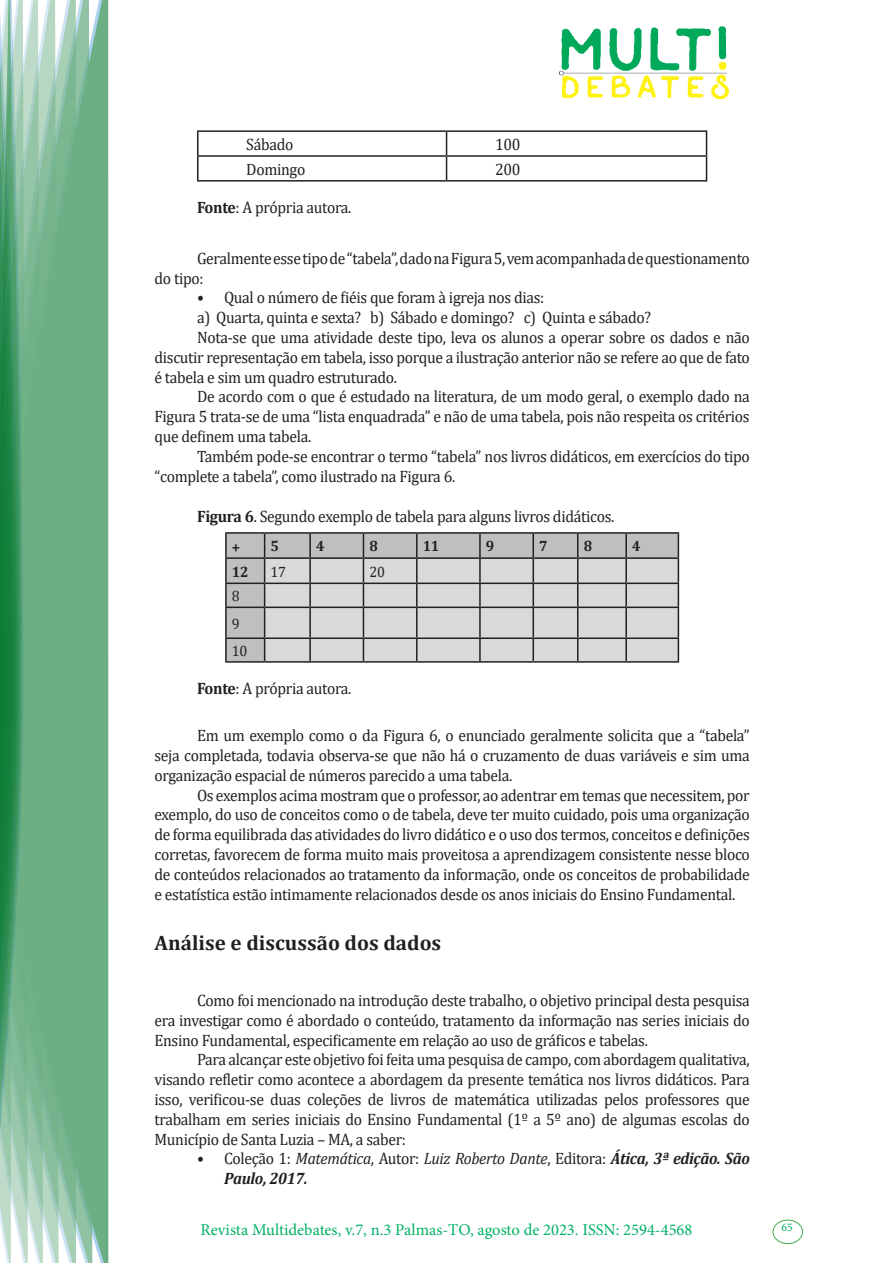
<style>
.page{position:relative;width:893px;height:1263px;background:#fff}
.page>*{position:absolute;margin:0;border:0;box-sizing:border-box;transform-origin:0 0}
.Titulo_2{font:700 21px "Cambria";color:#231f20}
.texto{font:16.5px/19.8px "Cambria";letter-spacing:-.02em;color:#231f20;text-align:justify;scale:.95 1}
.t1{font:italic 700 16.5px/19.8px "Cambria";letter-spacing:-.02em;color:#231f20;scale:.95 1}
.t2{font:16.5px "Minion Pro";color:#00b064}
.texto-2{font:700 15px "Cambria";color:#231f20;scale:.95 1}
.texto-3{font:15px "Cambria";color:#231f20;scale:.95 1}
.t3{font:11.7px "Minion Pro";color:#00b064}
.s1{font-weight:700}
.s2{font-weight:400;font-style:normal}
.s3{font-weight:400}
</style>
<div class="page">
<img style="left:559px;top:26px;width:169px;height:72px">
<div style="left:95px;top:0;width:14px;height:1263px;background:#6caf84"></div>
<svg style="left:79px;top:0;width:16px;height:1263px;background:#71b289"></svg>
<svg style="left:62px;top:0;width:17px;height:1263px;background:#75b48c"></svg>
<svg style="left:45px;top:0;width:17px;height:1263px;background:#7cb792"></svg>
<svg style="left:30px;top:0;width:15px;height:1263px;background:#80ba96"></svg>
<svg style="left:0;top:0;width:30px;height:1263px;background:#61a97f"></svg>
<div style="left:772px;top:1219px;width:31px;height:25px;border:1px solid #40ae49;border-radius:50%"></div>
<hr style="left:197px;top:130px;width:250px;height:2px;background:#231f20">
<hr style="left:197px;top:132px;width:2px;height:23px;background:#231f20">
<hr style="left:447px;top:130px;width:260px;height:2px;background:#231f20">
<hr style="left:197px;top:155px;width:250px;height:2px;background:#231f20">
<hr style="left:197px;top:157px;width:2px;height:23px;background:#231f20">
<hr style="left:447px;top:155px;width:260px;height:2px;background:#231f20">
<svg style="left:446px;top:132px;width:1px;height:48px"></svg>
<svg style="left:706px;top:132px;width:1px;height:48px"></svg>
<hr style="left:197px;top:180px;width:250px;height:2px;background:#231f20">
<hr style="left:447px;top:180px;width:260px;height:2px;background:#231f20">
<div style="left:227px;top:534px;width:37px;height:127px;background:#bfbfbf"></div>
<hr style="left:225px;top:532px;width:40px;height:2px;background:#231f20">
<hr style="left:225px;top:534px;width:2px;height:23px;background:#231f20">
<hr style="left:265px;top:532px;width:45px;height:2px;background:#231f20">
<hr style="left:310px;top:532px;width:53px;height:2px;background:#231f20">
<hr style="left:363px;top:532px;width:54px;height:2px;background:#231f20">
<hr style="left:417px;top:532px;width:63px;height:2px;background:#231f20">
<hr style="left:480px;top:532px;width:53px;height:2px;background:#231f20">
<hr style="left:533px;top:532px;width:45px;height:2px;background:#231f20">
<hr style="left:578px;top:532px;width:48px;height:2px;background:#231f20">
<hr style="left:626px;top:532px;width:53px;height:2px;background:#231f20">
<hr style="left:225px;top:557px;width:40px;height:2px;background:#231f20">
<hr style="left:225px;top:559px;width:2px;height:24px;background:#231f20">
<hr style="left:225px;top:583px;width:40px;height:1px;background:#231f20">
<hr style="left:225px;top:584px;width:2px;height:23px;background:#231f20">
<hr style="left:225px;top:607px;width:40px;height:1px;background:#231f20">
<hr style="left:225px;top:608px;width:2px;height:29px;background:#231f20">
<hr style="left:225px;top:637px;width:40px;height:2px;background:#231f20">
<hr style="left:225px;top:639px;width:2px;height:22px;background:#231f20">
<svg style="left:264px;top:534px;width:415px;height:127px;background:#c6c6c6"></svg>
<hr style="left:225px;top:661px;width:40px;height:2px;background:#231f20">
<hr style="left:265px;top:661px;width:45px;height:2px;background:#231f20">
<hr style="left:310px;top:661px;width:53px;height:2px;background:#231f20">
<hr style="left:363px;top:661px;width:54px;height:2px;background:#231f20">
<hr style="left:417px;top:661px;width:63px;height:2px;background:#231f20">
<hr style="left:480px;top:661px;width:53px;height:2px;background:#231f20">
<hr style="left:533px;top:661px;width:45px;height:2px;background:#231f20">
<hr style="left:578px;top:661px;width:48px;height:2px;background:#231f20">
<hr style="left:626px;top:661px;width:53px;height:2px;background:#231f20">
<p class="texto" style="left:246px;top:134px;width:51px">Sábado</p>
<p class="texto" style="left:495px;top:134px;width:28px">100</p>
<p class="texto" style="left:246px;top:159px;width:64px">Domingo</p>
<p class="texto" style="left:495px;top:159px;width:28px">200</p>
<p class="texto" style="left:197px;top:198px;width:164px"><span class="s1">Fonte</span>: A própria autora.</p>
<p class="texto" style="left:154px;top:248px;width:628px;text-indent:43px">Geralmente esse tipo de “tabela”, dado na Figura 5, vem acompanhada de questionamento do tipo:</p>
<p class="texto" style="left:197px;top:288px;width:367px">• Qual o número de fiéis que foram à igreja nos dias:</p>
<p class="texto" style="left:197px;top:308px;width:480px">a) Quarta, quinta e sexta? b) Sábado e domingo? c) Quinta e sábado?</p>
<p class="texto" style="left:154px;top:327px;width:628px;text-indent:43px">Nota-se que uma atividade deste tipo, leva os alunos a operar sobre os dados e não discutir representação em tabela, isso porque a ilustração anterior não se refere ao que de fato é tabela e sim um quadro estruturado.</p>
<p class="texto" style="left:154px;top:387px;width:628px;text-indent:43px">De acordo com o que é estudado na literatura, de um modo geral, o exemplo dado na Figura 5 trata-se de uma “lista enquadrada” e não de uma tabela, pois não respeita os critérios que definem uma tabela.</p>
<p class="texto" style="left:154px;top:446px;width:628px;text-indent:43px">Também pode-se encontrar o termo “tabela” nos livros didáticos, em exercícios do tipo “complete a tabela”, como ilustrado na Figura 6.</p>
<p class="texto" style="left:197px;top:506px;width:441px"><span class="s1">Figura 6</span>. Segundo exemplo de tabela para alguns livros didáticos.</p>
<p class="texto-2" style="left:232px;top:536px;width:10px">+</p>
<p class="texto-2" style="left:271px;top:536px;width:10px">5</p>
<p class="texto-2" style="left:316px;top:535px;width:10px">4</p>
<p class="texto-2" style="left:369px;top:536px;width:10px">8</p>
<p class="texto-2" style="left:423px;top:536px;width:19px">11</p>
<p class="texto-2" style="left:486px;top:536px;width:10px">9</p>
<p class="texto-2" style="left:539px;top:536px;width:10px">7</p>
<p class="texto-2" style="left:584px;top:536px;width:10px">8</p>
<p class="texto-2" style="left:632px;top:536px;width:10px">4</p>
<p class="texto-2" style="left:232px;top:561px;width:19px">12</p>
<p class="texto-3" style="left:271px;top:563px;width:18px">17</p>
<p class="texto-3" style="left:369px;top:563px;width:18px">20</p>
<p class="texto-3" style="left:232px;top:587px;width:10px">8</p>
<p class="texto-3" style="left:232px;top:615px;width:10px">9</p>
<p class="texto-3" style="left:232px;top:642px;width:18px">10</p>
<p class="texto" style="left:197px;top:679px;width:164px"><span class="s1">Fonte</span>: A própria autora.</p>
<p class="texto" style="left:154px;top:726px;width:628px;text-indent:43px">Em um exemplo como o da Figura 6, o enunciado geralmente solicita que a “tabela” seja completada, todavia observa-se que não há o cruzamento de duas variáveis e sim uma organização espacial de números parecido a uma tabela.</p>
<p class="texto" style="left:154px;top:785px;width:628px;text-indent:43px">Os exemplos acima mostram que o professor, ao adentrar em temas que necessitem, por exemplo, do uso de conceitos como o de tabela, deve ter muito cuidado, pois uma organização de forma equilibrada das atividades do livro didático e o uso dos termos, conceitos e definições corretas, favorecem de forma muito mais proveitosa a aprendizagem consistente nesse bloco de conteúdos relacionados ao tratamento da informação, onde os conceitos de probabilidade e estatística estão intimamente relacionados desde os anos iniciais do Ensino Fundamental.</p>
<p class="Titulo_2" style="left:154px;top:928px;width:288px">Análise e discussão dos dados</p>
<p class="texto" style="left:154px;top:990px;width:628px;text-indent:43px">Como foi mencionado na introdução deste trabalho, o objetivo principal desta pesquisa era investigar como é abordado o conteúdo, tratamento da informação nas series iniciais do Ensino Fundamental, especificamente em relação ao uso de gráficos e tabelas.</p>
<p class="texto" style="left:154px;top:1050px;width:628px;text-indent:43px">Para alcançar este objetivo foi feita uma pesquisa de campo, com abordagem qualitativa, visando refletir como acontece a abordagem da presente temática nos livros didáticos. Para isso, verificou-se duas coleções de livros de matemática utilizadas pelos professores que trabalham em series iniciais do Ensino Fundamental (1º a 5º ano) de algumas escolas do Município de Santa Luzia – MA, a saber:</p>
<p class="t1" style="left:224px;top:1148px;width:555px;text-indent:-27px"><span class="s2">• Coleção 1:</span> <span class="s3">Matemática</span><span class="s2">, Autor:</span> <span class="s3">Luiz Roberto Dante</span><span class="s2">, Editora:</span> Ática, 3ª edição. São<br>Paulo, 2017.</p>
<p class="t2" style="left:200px;top:1218px;width:493px">Revista Multidebates, v.7, n.3 Palmas-TO, agosto de 2023. ISSN: 2594-4568</p>
<p class="t3" style="left:781px;top:1219px;width:13px">65</p>
</div>
